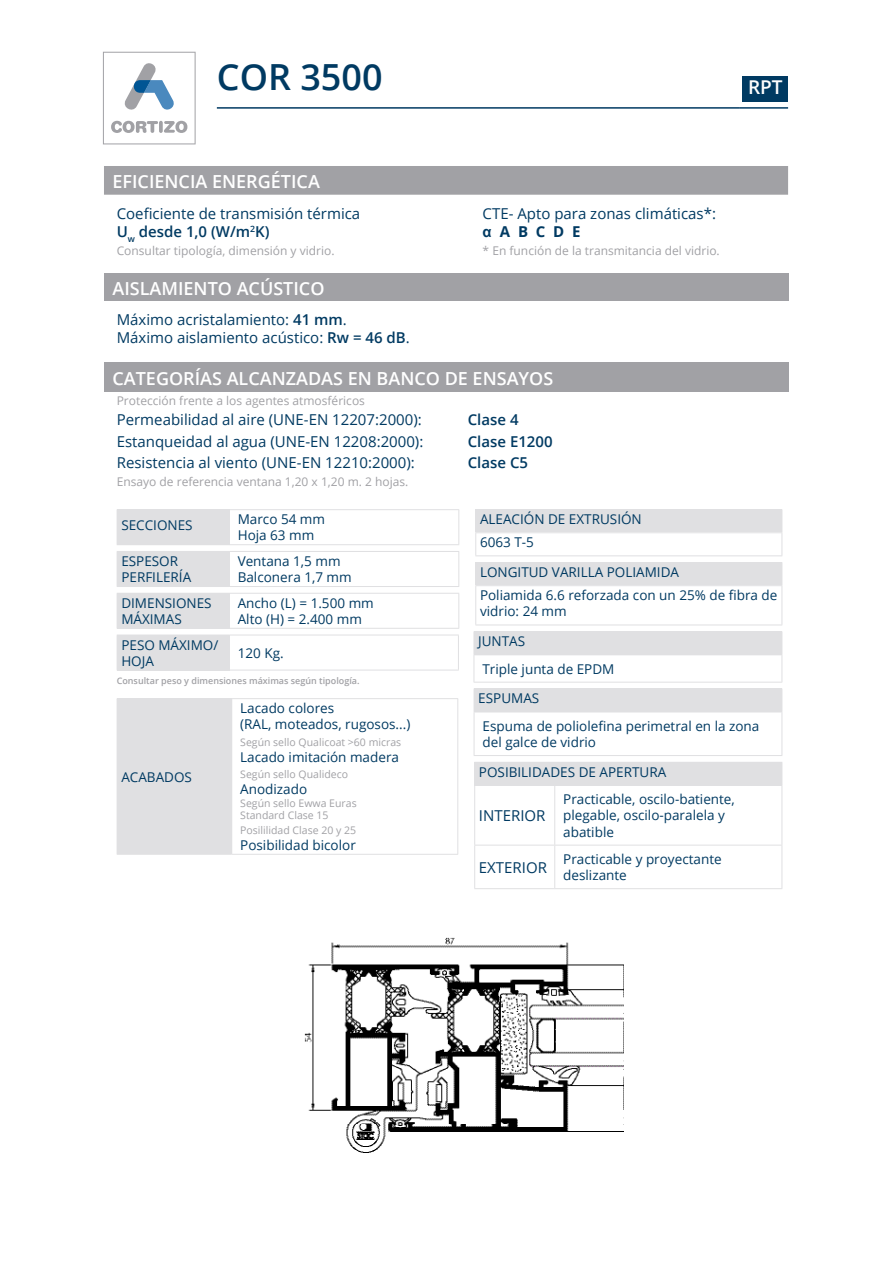
<style>
.page{position:relative;width:893px;height:1263px;background:#fff}
.page>*{position:absolute;margin:0;border:0;box-sizing:border-box;transform-origin:0 0}
.t1{font:600 36px "Open Sans";color:#003a62}
.t2{font:600 19.05px "Open Sans";color:#fff}
.t3{font:600 18px "Open Sans";color:#fff}
.t4{font:15px/18px "Open Sans";color:#003a62}
.t5{font:600 15px "Open Sans";color:#003a62}
.t6{font:13.5px/16.2px "Open Sans";color:#003a62}
.t7{font:12px "Open Sans";color:#a1a1a5}
.t8{font:10.5px/12.6px "Open Sans";color:#a1a1a5}
.t9{font:600 9px "Open Sans";color:#a1a1a5}
.s1{font-weight:600}
.s2{font-family:"Arial";font-weight:700}
.s3{font-weight:700}
</style>
<div class="page">
<svg style="left:103px;top:52px;width:93px;height:92px"></svg>
<div style="left:104px;top:166px;width:684px;height:29px;background:#a1a1a5"></div>
<div style="left:104px;top:274px;width:684px;height:27px;background:#a1a1a5"></div>
<div style="left:104px;top:362px;width:685px;height:29px;background:#a1a1a5"></div>
<div style="left:117px;top:510px;width:112px;height:35px;background:#e0e0e2"></div>
<hr style="left:229px;top:509px;width:230px;height:1px;background:#e0e0e2">
<hr style="left:458px;top:510px;width:1px;height:34px;background:#e0e0e2">
<hr style="left:229px;top:544px;width:230px;height:1px;background:#e0e0e2">
<hr style="left:117px;top:509px;width:112px;height:1px;background:#e0e0e2">
<hr style="left:229px;top:510px;width:1px;height:34px;background:#e0e0e2">
<div style="left:117px;top:551px;width:112px;height:35px;background:#e0e0e2"></div>
<hr style="left:229px;top:551px;width:230px;height:1px;background:#e0e0e2">
<hr style="left:229px;top:552px;width:1px;height:34px;background:#e0e0e2">
<hr style="left:458px;top:552px;width:1px;height:34px;background:#e0e0e2">
<hr style="left:117px;top:586px;width:112px;height:1px;background:#e0e0e2">
<hr style="left:229px;top:586px;width:230px;height:1px;background:#e0e0e2">
<div style="left:117px;top:593px;width:112px;height:35px;background:#e0e0e2"></div>
<hr style="left:229px;top:593px;width:230px;height:1px;background:#e0e0e2">
<hr style="left:229px;top:594px;width:1px;height:34px;background:#e0e0e2">
<hr style="left:458px;top:594px;width:1px;height:34px;background:#e0e0e2">
<hr style="left:117px;top:628px;width:112px;height:1px;background:#e0e0e2">
<hr style="left:229px;top:628px;width:230px;height:1px;background:#e0e0e2">
<div style="left:117px;top:635px;width:112px;height:35px;background:#e0e0e2"></div>
<hr style="left:229px;top:635px;width:230px;height:1px;background:#e0e0e2">
<hr style="left:229px;top:635px;width:1px;height:35px;background:#e0e0e2">
<hr style="left:458px;top:635px;width:1px;height:35px;background:#e0e0e2">
<hr style="left:117px;top:670px;width:112px;height:1px;background:#e0e0e2">
<hr style="left:229px;top:670px;width:230px;height:1px;background:#e0e0e2">
<div style="left:117px;top:699px;width:115px;height:155px;background:#e0e0e2"></div>
<hr style="left:117px;top:698px;width:115px;height:1px;background:#e0e0e2">
<hr style="left:232px;top:698px;width:226px;height:1px;background:#e0e0e2">
<hr style="left:457px;top:699px;width:1px;height:155px;background:#e0e0e2">
<hr style="left:117px;top:854px;width:115px;height:1px;background:#e0e0e2">
<hr style="left:232px;top:854px;width:226px;height:1px;background:#e0e0e2">
<div style="left:476px;top:510px;width:306px;height:23px;background:#e0e0e2"></div>
<hr style="left:475px;top:509px;width:307px;height:1px;background:#e0e0e2">
<svg style="left:475px;top:510px;width:1px;height:45px"></svg>
<svg style="left:782px;top:510px;width:1px;height:45px"></svg>
<hr style="left:475px;top:555px;width:307px;height:1px;background:#e0e0e2">
<div style="left:476px;top:563px;width:306px;height:23px;background:#e0e0e2"></div>
<hr style="left:475px;top:562px;width:307px;height:1px;background:#e0e0e2">
<svg style="left:475px;top:563px;width:1px;height:22px"></svg>
<svg style="left:782px;top:563px;width:1px;height:22px"></svg>
<hr style="left:475px;top:585px;width:307px;height:1px;background:#e0e0e2">
<hr style="left:475px;top:586px;width:1px;height:39px;background:#e0e0e2">
<hr style="left:782px;top:586px;width:1px;height:39px;background:#e0e0e2">
<hr style="left:475px;top:625px;width:307px;height:1px;background:#e0e0e2">
<div style="left:474px;top:632px;width:308px;height:23px;background:#e0e0e2"></div>
<hr style="left:474px;top:631px;width:308px;height:1px;background:#e0e0e2">
<svg style="left:474px;top:655px;width:1px;height:27px"></svg>
<svg style="left:782px;top:632px;width:1px;height:50px"></svg>
<hr style="left:474px;top:682px;width:308px;height:1px;background:#e0e0e2">
<div style="left:474px;top:689px;width:308px;height:23px;background:#e0e0e2"></div>
<hr style="left:474px;top:688px;width:308px;height:1px;background:#e0e0e2">
<svg style="left:782px;top:689px;width:1px;height:23px"></svg>
<hr style="left:474px;top:712px;width:308px;height:1px;background:#e0e0e2">
<hr style="left:474px;top:712px;width:1px;height:43px;background:#e0e0e2">
<hr style="left:782px;top:712px;width:1px;height:43px;background:#e0e0e2">
<hr style="left:474px;top:755px;width:308px;height:1px;background:#e0e0e2">
<div style="left:475px;top:762px;width:307px;height:23px;background:#e0e0e2"></div>
<hr style="left:474px;top:762px;width:81px;height:1px;background:#e0e0e2">
<svg style="left:474px;top:763px;width:1px;height:22px"></svg>
<svg style="left:782px;top:763px;width:1px;height:22px"></svg>
<hr style="left:474px;top:785px;width:81px;height:1px;background:#e0e0e2">
<hr style="left:474px;top:786px;width:1px;height:59px;background:#e0e0e2">
<hr style="left:555px;top:785px;width:227px;height:1px;background:#e0e0e2">
<hr style="left:554px;top:786px;width:1px;height:59px;background:#e0e0e2">
<hr style="left:782px;top:786px;width:1px;height:59px;background:#e0e0e2">
<hr style="left:474px;top:845px;width:81px;height:1px;background:#e0e0e2">
<hr style="left:474px;top:845px;width:1px;height:43px;background:#e0e0e2">
<hr style="left:555px;top:845px;width:227px;height:1px;background:#e0e0e2">
<hr style="left:554px;top:845px;width:1px;height:43px;background:#e0e0e2">
<hr style="left:782px;top:845px;width:1px;height:43px;background:#e0e0e2">
<hr style="left:474px;top:888px;width:81px;height:1px;background:#e0e0e2">
<hr style="left:555px;top:888px;width:227px;height:1px;background:#e0e0e2">
<hr style="left:217px;top:107px;width:523px;height:2px;background:#003a62">
<hr style="left:740px;top:107px;width:48px;height:2px;background:#003a62">
<div style="left:743px;top:76px;width:45px;height:26px;background:#003a62"></div>
<img style="left:304px;top:937px;width:320px;height:216px">
<h1 class="t1" style="left:217px;top:62px;width:167px">COR 3500</h1>
<h3 class="t3" style="left:112px;top:175px;width:209px">EFICIENCIA ENERGÉTICA</h3>
<p class="t4" style="left:117px;top:204px;width:245px">Coeficiente de transmisión térmica<br><span class="s1">U</span><sub>w</sub> <span class="s1">desde 1,0 (W/m</span><sup>2</sup><span class="s1">K)</span></p>
<p class="t7" style="left:117px;top:242px;width:219px">Consultar tipología, dimensión y vidrio.</p>
<h2 class="t2" style="left:748px;top:79px;width:36px">RPT</h2>
<p class="t4" style="left:483px;top:204px;width:235px">CTE- Apto para zonas climáticas*: <span class="s2">α</span> <span class="s3">A B C D E</span></p>
<p class="t7" style="left:483px;top:242px;width:239px">* En función de la transmitancia del vidrio.</p>
<h3 class="t3" style="left:112px;top:281px;width:214px">AISLAMIENTO ACÚSTICO</h3>
<p class="t4" style="left:117px;top:310px;width:294px">Máximo acristalamiento: <span class="s1">41 mm</span>.<br>Máximo aislamiento acústico: <span class="s1">Rw = 46 dB</span>.</p>
<h3 class="t3" style="left:112px;top:371px;width:442px">CATEGORÍAS ALCANZADAS EN BANCO DE ENSAYOS</h3>
<p class="t7" style="left:117px;top:392px;width:250px">Protección frente a los agentes atmosféricos</p>
<p class="t4" style="left:117px;top:411px;width:307px">Permeabilidad al aire (UNE-EN 12207:2000):</p>
<p class="t5" style="left:468px;top:414px;width:52px">Clase 4</p>
<p class="t4" style="left:117px;top:432px;width:308px">Estanqueidad al agua (UNE-EN 12208:2000):</p>
<p class="t5" style="left:468px;top:435px;width:86px">Clase E1200</p>
<p class="t4" style="left:117px;top:453px;width:300px">Resistencia al viento (UNE-EN 12210:2000):</p>
<p class="t5" style="left:468px;top:456px;width:62px">Clase C5</p>
<p class="t7" style="left:117px;top:474px;width:293px">Ensayo de referencia ventana 1,20 x 1,20 m. 2 hojas.</p>
<p class="t6" style="left:121px;top:517px;width:73px">SECCIONES</p>
<p class="t6" style="left:238px;top:511px;width:89px">Marco 54 mm<br>Hoja 63 mm</p>
<p class="t6" style="left:121px;top:553px;width:71px">ESPESOR<br>PERFILERÍA</p>
<p class="t6" style="left:238px;top:553px;width:116px">Ventana 1,5 mm<br>Balconera 1,7 mm</p>
<p class="t6" style="left:121px;top:594px;width:92px">DIMENSIONES<br>MÁXIMAS</p>
<p class="t6" style="left:238px;top:594px;width:138px">Ancho (L) = 1.500 mm<br>Alto (H) = 2.400 mm</p>
<p class="t6" style="left:121px;top:636px;width:99px">PESO MÁXIMO/<br>HOJA</p>
<p class="t6" style="left:238px;top:644px;width:47px">120 Kg.</p>
<p class="t9" style="left:117px;top:677px;width:244px">Consultar peso y dimensiones máximas según tipología.</p>
<p class="t6" style="left:480px;top:507px;width:163px;line-height:23.1px">ALEACIÓN DE EXTRUSIÓN<br>6063 T-5</p>
<p class="t6" style="left:480px;top:560px;width:299px;line-height:23.1px">LONGITUD VARILLA POLIAMIDA<br>Poliamida 6.6 reforzada con un 25% de fibra de</p>
<p class="t6" style="left:480px;top:603px;width:88px">vidrio: 24 mm</p>
<p class="t6" style="left:482px;top:627px;width:133px;line-height:27.3px;text-indent:-4px">JUNTAS<br>Triple junta de EPDM</p>
<p class="t6" style="left:483px;top:685px;width:278px;line-height:27.3px;text-indent:-4px">ESPUMAS<br>Espuma de poliolefina perimetral en la zona</p>
<p class="t6" style="left:483px;top:734px;width:115px">del galce de vidrio</p>
<p class="t6" style="left:479px;top:763px;width:189px">POSIBILIDADES DE APERTURA</p>
<p class="t4" style="left:479px;top:806px;width:68px">INTERIOR</p>
<p class="t6" style="left:240px;top:700px;width:172px">Lacado colores<br>(RAL, moteados, rugosos...)</p>
<p class="t8" style="left:240px;top:735px;width:163px">Según sello Qualicoat &gt;60 micras</p>
<p class="t6" style="left:240px;top:748px;width:160px">Lacado imitación madera</p>
<p class="t8" style="left:240px;top:768px;width:109px">Según sello Qualideco</p>
<p class="t6" style="left:240px;top:781px;width:68px">Anodizado</p>
<p class="t8" style="left:240px;top:796px;width:118px">Según sello Ewwa Euras<br>Standard Clase 15</p>
<p class="t8" style="left:240px;top:823px;width:117px">Posililidad Clase 20 y 25</p>
<p class="t6" style="left:240px;top:837px;width:117px">Posibilidad bicolor</p>
<p class="t6" style="left:121px;top:768px;width:72px">ACABADOS</p>
<p class="t6" style="left:563px;top:791px;width:173px">Practicable, oscilo-batiente, plegable, oscilo-paralela y abatible</p>
<p class="t4" style="left:479px;top:858px;width:70px">EXTERIOR</p>
<p class="t6" style="left:563px;top:851px;width:160px">Practicable y proyectante deslizante</p>
</div>
